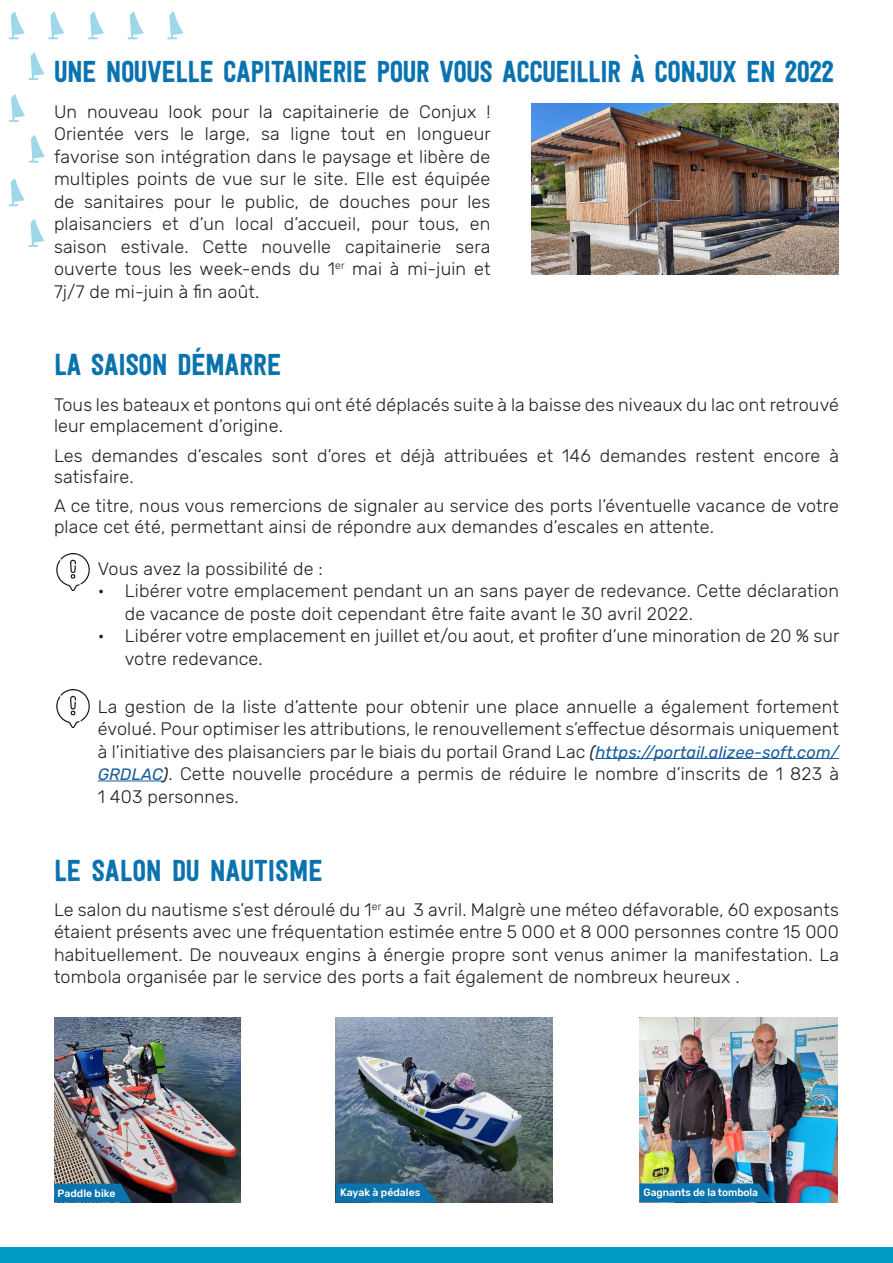
<style>
.page{position:relative;width:893px;height:1263px;background:#fff}
.page>*{position:absolute;margin:0;border:0;box-sizing:border-box;transform-origin:0 0}
.Paragraphe_lettre_pl{font:30px "Festivo LC Basic";letter-spacing:-.02em;color:#0a73af}
.t1{font:30px "Festivo LC Basic";letter-spacing:-.01em;color:#0a73ae}
.Paragraphe_lettre_pl-2{font:300 18px/22.5px "Rubik";letter-spacing:.01em;color:#231f20}
.t2{font:500 10.5px "Rubik";letter-spacing:-.01em;color:#fff}
.s1{font-weight:400;font-style:italic;font-size:16.5px}
.s2{font-weight:400;font-style:italic;font-size:16.5px;color:#175d9e}
</style>
<div class="page">
<div style="left:0;top:1247px;width:893px;height:16px;background:#009ac6"></div>
<svg style="left:167px;top:12px;width:16px;height:27px"></svg>
<svg style="left:128px;top:12px;width:16px;height:27px"></svg>
<svg style="left:88px;top:12px;width:16px;height:27px"></svg>
<svg style="left:48px;top:12px;width:16px;height:27px"></svg>
<svg style="left:28px;top:52px;width:16px;height:28px"></svg>
<svg style="left:9px;top:12px;width:16px;height:27px"></svg>
<svg style="left:29px;top:135px;width:16px;height:28px"></svg>
<svg style="left:9px;top:94px;width:16px;height:28px"></svg>
<svg style="left:28px;top:219px;width:16px;height:28px"></svg>
<svg style="left:9px;top:179px;width:16px;height:27px"></svg>
<img style="left:531px;top:104px;width:308px;height:171px">
<img style="left:335px;top:1017px;width:218px;height:185px">
<img style="left:54px;top:1017px;width:187px;height:186px">
<img style="left:640px;top:1017px;width:198px;height:185px">
<svg style="left:54px;top:1184px;width:78px;height:18px"></svg>
<svg style="left:336px;top:1183px;width:101px;height:19px;background:#1070a6"></svg>
<svg style="left:639px;top:1183px;width:134px;height:19px;background:#0d72aa"></svg>
<img style="left:56px;top:553px;width:34px;height:38px">
<hr style="left:595px;top:758px;width:244px;height:1px;background:#175d9e">
<hr style="left:98px;top:780px;width:65px;height:1px;background:#175d9e">
<img style="left:56px;top:690px;width:34px;height:37px">
<p class="Paragraphe_lettre_pl" style="left:54px;top:53px;width:782px">UNE NOUVELLE CAPITAINERIE POUR VOUS ACCUEILLIR À CONJUX EN 2022</p>
<p class="Paragraphe_lettre_pl-2" style="left:54px;top:101px;width:438px;text-align:justify">Un nouveau look pour la capitainerie de Conjux !<br>Orientée vers le large, sa ligne tout en longueur favorise son intégration dans le paysage et libère de multiples points de vue sur le site. Elle est équipée de sanitaires pour le public, de douches pour les plaisanciers et d’un local d’accueil, pour tous, en saison estivale. Cette nouvelle capitainerie sera ouverte tous les week-ends du 1<sup>er</sup> mai à mi-juin et 7j/7 de mi-juin à fin août.</p>
<p class="t1" style="left:54px;top:347px;width:229px">LA SAISON DÉMARRE</p>
<p class="Paragraphe_lettre_pl-2" style="left:54px;top:395px;width:786px;line-height:21px">Tous les bateaux et pontons qui ont été déplacés suite à la baisse des niveaux du lac ont retrouvé leur emplacement d’origine.</p>
<p class="Paragraphe_lettre_pl-2" style="left:54px;top:446px;width:786px;line-height:21px">Les demandes d’escales sont d’ores et déjà attribuées et 146 demandes restent encore à satisfaire.</p>
<p class="Paragraphe_lettre_pl-2" style="left:54px;top:496px;width:786px;line-height:21px">A ce titre, nous vous remercions de signaler au service des ports l’éventuelle vacance de votre place cet été, permettant ainsi de répondre aux demandes d’escales en attente.</p>
<p class="Paragraphe_lettre_pl-2" style="left:98px;top:558px;width:227px">Vous avez la possibilité de :</p>
<p class="Paragraphe_lettre_pl-2" style="left:125px;top:580px;width:716px;text-indent:-27px">• Libérer votre emplacement pendant un an sans payer de redevance. Cette déclaration de vacance de poste doit cependant être faite avant le 30 avril 2022.</p>
<p class="Paragraphe_lettre_pl-2" style="left:125px;top:625px;width:716px;text-indent:-27px">• Libérer votre emplacement en juillet et/ou aout, et profiter d’une minoration de 20 % sur votre redevance.</p>
<p class="Paragraphe_lettre_pl-2" style="left:98px;top:696px;width:743px;text-align:justify">La gestion de la liste d’attente pour obtenir une place annuelle a également fortement évolué. Pour optimiser les attributions, le renouvellement s’effectue désormais uniquement à l’initiative des plaisanciers par le biais du portail Grand Lac <span class="s1">(</span><span class="s2">https://portail.alizee-soft.com/ GRDLAC</span><span class="s1">)</span>. Cette nouvelle procédure a permis de réduire le nombre d’inscrits de 1 823 à 1 403 personnes.</p>
<p class="t1" style="left:54px;top:852px;width:271px">LE SALON DU NAUTISME</p>
<p class="Paragraphe_lettre_pl-2" style="left:54px;top:899px;width:786px;text-align:justify">Le salon du nautisme s’est déroulé du 1<sup>er</sup> au 3 avril. Malgrè une méteo défavorable, 60 exposants étaient présents avec une fréquentation estimée entre 5 000 et 8 000 personnes contre 15 000 habituellement. De nouveaux engins à énergie propre sont venus animer la manifestation. La tombola organisée par le service des ports a fait également de nombreux heureux .</p>
<p class="t2" style="left:58px;top:1187px;width:59px">Paddle bike</p>
<p class="t2" style="left:340px;top:1186px;width:82px">Kayak à pédales</p>
<p class="t2" style="left:644px;top:1186px;width:116px">Gagnants de la tombola</p>
</div>
